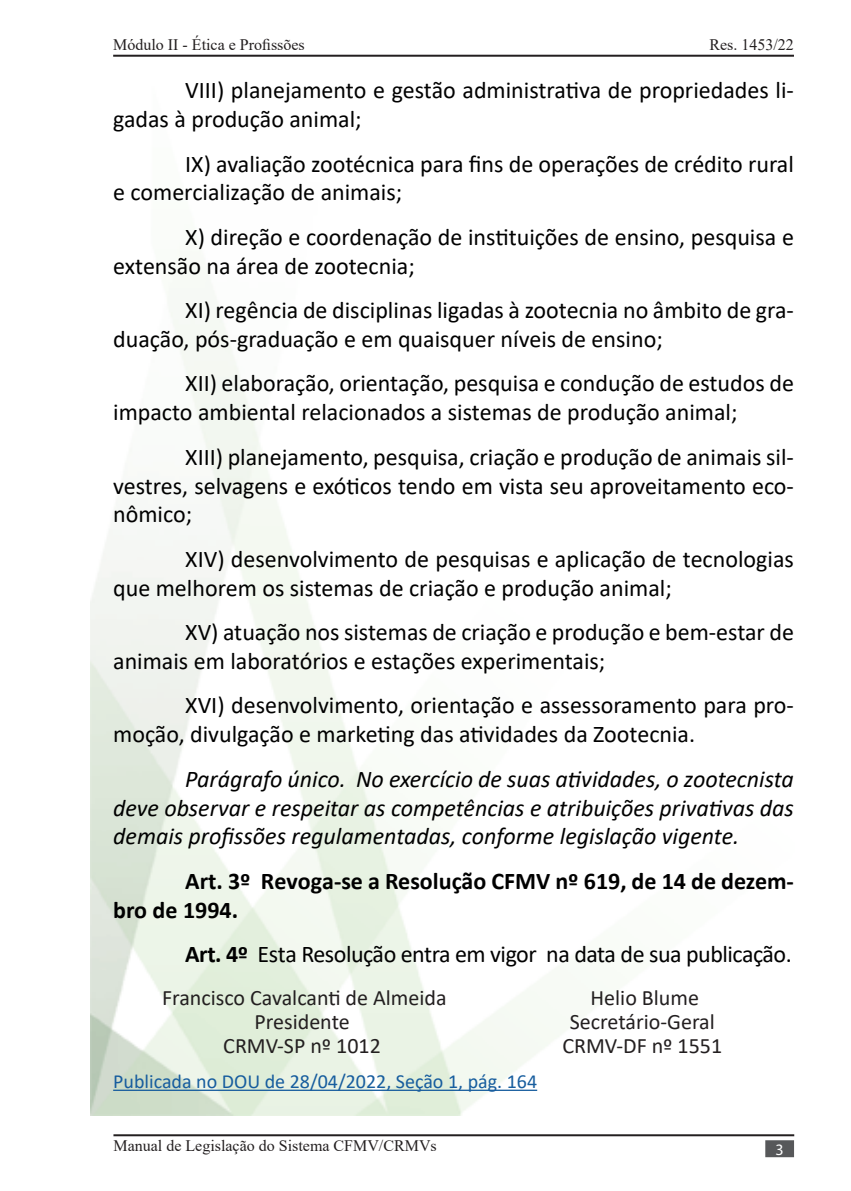
<style>
.page{position:relative;width:851px;height:1191px;background:#fff}
.page>*{position:absolute;margin:0;border:0;box-sizing:border-box;transform-origin:0 0}
.Normal__Web{font:24px/28.8px "Calibri";color:#000}
.Normal__Web-2{font:italic 24px/28.8px "Calibri";color:#000;text-align:justify}
.Normal__Web-3{font:700 24px/28.8px "Calibri";color:#000}
.Normal__Web-4{font:24px "Calibri";letter-spacing:-.02em;color:#000}
.t1{font:22px "Calibri";color:#231f20}
.t2{font:20px "Calibri";color:#175d9e}
.t3{font:16px "Times New Roman";color:#231f20}
.t4{font:16px "Myriad Pro";color:#fff}
.s1{font-weight:700}
</style>
<div class="page">
<hr style="left:113px;top:1134px;width:681px;height:2px;background:#231f20">
<div style="left:765px;top:1140px;width:28px;height:17px;background:#57585a;border:2px solid #57585a"></div>
<hr style="left:113px;top:55px;width:680px;height:2px;background:#231f20">
<hr style="left:113px;top:1089px;width:424px;height:2px;background:#175d9e">
<p class="t3" style="left:113px;top:33px;width:193px">Módulo II - Ética e Profissões</p>
<p class="t3" style="left:709px;top:33px;width:86px">Res. 1453/22</p>
<p class="Normal__Web" style="left:113px;top:75px;width:682px;text-indent:72px">VIII) planejamento e gestão administrativa de propriedades li&shy;gadas à produção animal;</p>
<p class="Normal__Web" style="left:113px;top:149px;width:682px;text-indent:72px">IX) avaliação zootécnica para fins de operações de crédito rural e comercialização de animais;</p>
<p class="Normal__Web" style="left:113px;top:222px;width:682px;text-indent:72px">X) direção e coordenação de instituições de ensino, pesquisa e extensão na área de zootecnia;</p>
<p class="Normal__Web" style="left:113px;top:295px;width:682px;text-indent:72px">XI) regência de disciplinas ligadas à zootecnia no âmbito de gra&shy;duação, pós-graduação e em quaisquer níveis de ensino;</p>
<p class="Normal__Web" style="left:113px;top:368px;width:682px;text-indent:72px">XII) elaboração, orientação, pesquisa e condução de estudos de impacto ambiental relacionados a sistemas de produção animal;</p>
<p class="Normal__Web" style="left:113px;top:442px;width:682px;text-align:justify;text-indent:72px">XIII) planejamento, pesquisa, criação e produção de animais sil&shy;vestres, selvagens e exóticos tendo em vista seu aproveitamento eco&shy;nômico;</p>
<p class="Normal__Web" style="left:113px;top:544px;width:682px;text-indent:72px">XIV) desenvolvimento de pesquisas e aplicação de tecnologias que melhorem os sistemas de criação e produção animal;</p>
<p class="Normal__Web" style="left:113px;top:617px;width:682px;text-indent:72px">XV) atuação nos sistemas de criação e produção e bem-estar de animais em laboratórios e estações experimentais;</p>
<p class="Normal__Web" style="left:113px;top:690px;width:682px;text-indent:72px">XVI) desenvolvimento, orientação e assessoramento para pro&shy;moção, divulgação e marketing das atividades da Zootecnia.</p>
<p class="Normal__Web-2" style="left:113px;top:763px;width:682px;text-indent:72px">Parágrafo único. No exercício de suas atividades, o zootecnista deve observar e respeitar as competências e atribuições privativas das demais profissões regulamentadas, conforme legislação vigente.</p>
<p class="Normal__Web-3" style="left:113px;top:866px;width:682px;text-indent:72px">Art. 3º Revoga-se a Resolução CFMV nº 619, de 14 de dezem&shy;bro de 1994.</p>
<p class="Normal__Web-4" style="left:185px;top:937px;width:608px"><span class="s1">Art. 4º</span> Esta Resolução entra em vigor na data de sua publicação.</p>
<p class="t1" style="left:162px;top:982px;width:286px">Francisco Cavalcanti de Almeida</p>
<p class="t1" style="left:254px;top:1006px;width:97px">Presidente</p>
<p class="t1" style="left:223px;top:1030px;width:159px">CRMV-SP nº 1012</p>
<p class="t1" style="left:590px;top:982px;width:110px">Helio Blume</p>
<p class="t1" style="left:569px;top:1006px;width:146px">Secretário-Geral</p>
<p class="t1" style="left:562px;top:1030px;width:161px">CRMV-DF nº 1551</p>
<p class="t2" style="left:113px;top:1067px;width:425px">Publicada no DOU de 28/04/2022, Seção 1, pág. 164</p>
<p class="t3" style="left:113px;top:1134px;width:325px">Manual de Legislação do Sistema CFMV/CRMVs</p>
<p class="t4" style="left:775px;top:1140px;width:10px">3</p>
</div>
